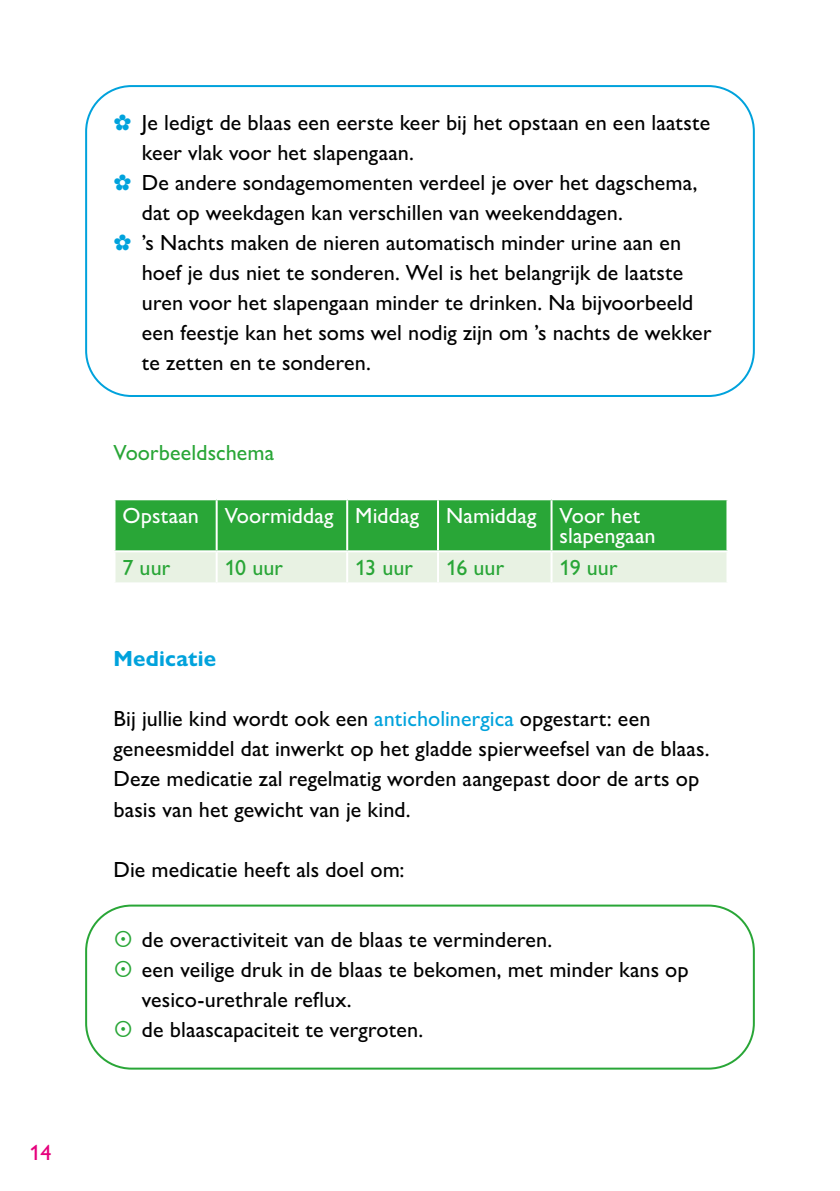
<style>
.page{position:relative;width:840px;height:1191px;background:#fff}
.page>*{position:absolute;margin:0;border:0;box-sizing:border-box;transform-origin:0 0}
.t1{font:500 22px/30px "Gill Sans Nova";letter-spacing:.005em;color:#000}
.t2{font:500 22px/20px "Gill Sans Nova";letter-spacing:.005em;color:#fff}
.t3{font:500 22px "Gill Sans Nova";color:#29a637}
.t4{font:700 22px "Gill Sans Nova";letter-spacing:.01em;color:#00a2dc}
.t5{font:500 22px "Gill Sans Nova";color:#e6007d}
.s1{color:#00a2dc}
</style>
<div class="page">
<svg style="left:115px;top:500px;width:611px;height:82px;background:#72c379"></svg>
<hr style="left:215px;top:500px;width:2px;height:50px;background:#fff">
<hr style="left:346px;top:500px;width:2px;height:50px;background:#fff">
<hr style="left:437px;top:500px;width:2px;height:50px;background:#fff">
<hr style="left:550px;top:500px;width:2px;height:50px;background:#fff">
<hr style="left:113px;top:550px;width:103px;height:2px;background:#fff">
<hr style="left:216px;top:550px;width:131px;height:2px;background:#fff">
<hr style="left:215px;top:552px;width:2px;height:30px;background:#fff">
<hr style="left:347px;top:550px;width:91px;height:2px;background:#fff">
<hr style="left:346px;top:552px;width:2px;height:30px;background:#fff">
<hr style="left:438px;top:550px;width:113px;height:2px;background:#fff">
<hr style="left:437px;top:552px;width:2px;height:30px;background:#fff">
<hr style="left:551px;top:550px;width:177px;height:2px;background:#fff">
<hr style="left:550px;top:552px;width:2px;height:30px;background:#fff">
<div style="left:85px;top:85px;width:669px;height:312px;border:2px solid #00a2dc;border-radius:45px"></div>
<div style="left:85px;top:904px;width:669px;height:165px;border:2px solid #29a637;border-radius:45px"></div>
<p class="t5" style="left:29px;top:1138px;width:23px">14</p>
<p class="t1" style="left:113px;top:107px;width:598px"><span class="s1">✿</span> Je ledigt de blaas een eerste keer bij het opstaan en een laatste</p>
<p class="t1" style="left:142px;top:137px;width:273px">keer vlak voor het slapengaan.</p>
<p class="t1" style="left:113px;top:167px;width:585px"><span class="s1">✿</span> De andere sondagemomenten verdeel je over het dagschema,</p>
<p class="t1" style="left:142px;top:197px;width:482px">dat op weekdagen kan verschillen van weekenddagen.</p>
<p class="t1" style="left:113px;top:227px;width:569px"><span class="s1">✿</span> ’s Nachts maken de nieren automatisch minder urine aan en</p>
<p class="t1" style="left:142px;top:257px;width:542px">hoef je dus niet te sonderen. Wel is het belangrijk de laatste</p>
<p class="t1" style="left:142px;top:287px;width:552px">uren voor het slapengaan minder te drinken. Na bijvoorbeeld</p>
<p class="t1" style="left:142px;top:317px;width:571px">een feestje kan het soms wel nodig zijn om ’s nachts de wekker</p>
<p class="t1" style="left:142px;top:347px;width:230px">te zetten en te sonderen.</p>
<p class="t3" style="left:113px;top:439px;width:162px">Voorbeeldschema</p>
<p class="t2" style="left:559px;top:505px;width:97px;text-indent:-437px">Opstaan Voormiddag Middag Namiddag Voor het slapengaan</p>
<p class="t3" style="left:122px;top:554px;width:49px">7 uur</p>
<p class="t3" style="left:224px;top:554px;width:60px">10 uur</p>
<p class="t3" style="left:355px;top:554px;width:59px">13 uur</p>
<p class="t3" style="left:446px;top:554px;width:60px">16 uur</p>
<p class="t3" style="left:559px;top:554px;width:59px">19 uur</p>
<p class="t4" style="left:113px;top:645px;width:104px">Medicatie</p>
<p class="t1" style="left:113px;top:703px;width:597px">Bij jullie kind wordt ook een <span class="s1">anticholinergica</span> opgestart: een geneesmiddel dat inwerkt op het gladde spierweefsel van de blaas.<br>Deze medicatie zal regelmatig worden aangepast door de arts op basis van het gewicht van je kind.</p>
<p class="t1" style="left:113px;top:853px;width:292px">Die medicatie heeft als doel om:</p>
<p class="t1" style="left:142px;top:923px;width:548px">de overactiviteit van de blaas te verminderen.<br>een veilige druk in de blaas te bekomen, met minder kans op vesico-urethrale reflux.<br>de blaascapaciteit te vergroten.</p>
</div>
